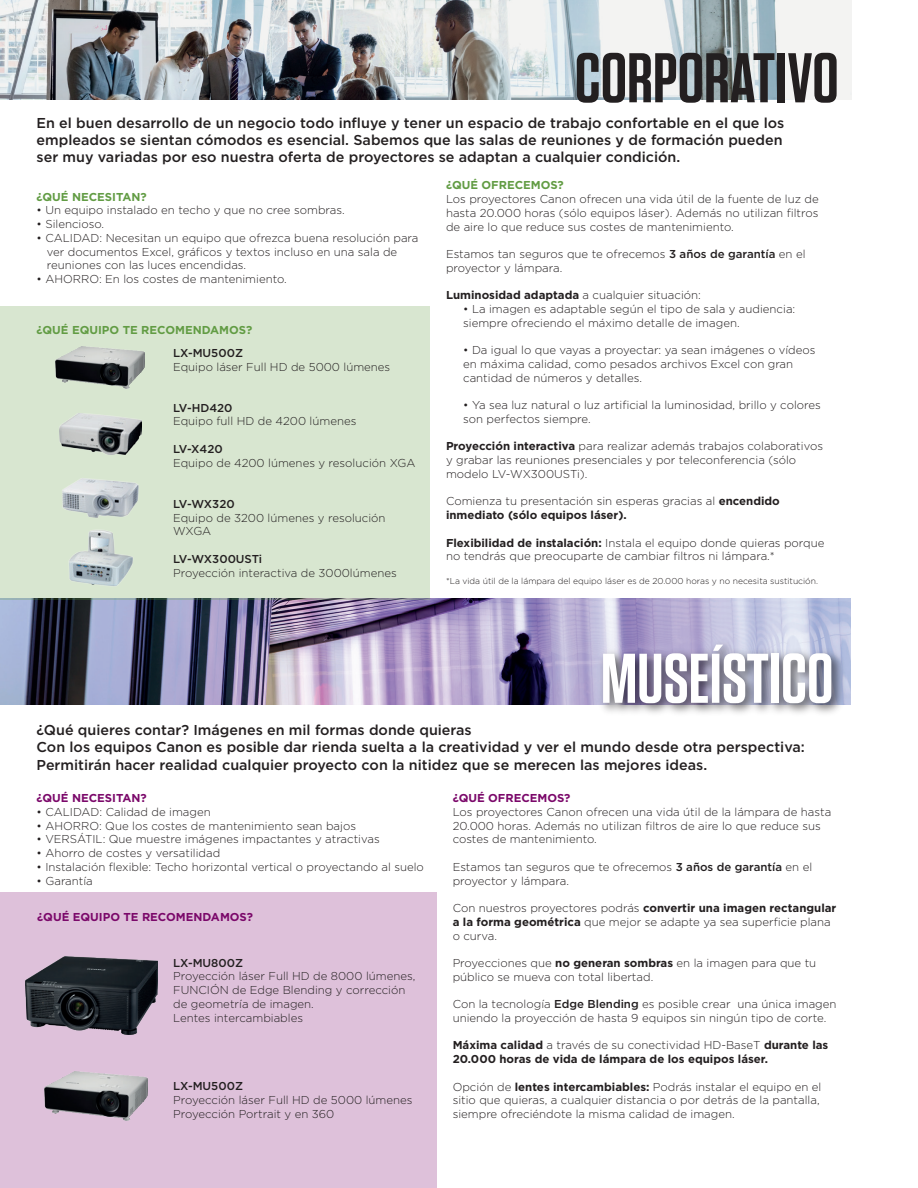
<style>
.page{position:relative;width:918px;height:1188px;background:#fff}
.page>*{position:absolute;margin:0;border:0;box-sizing:border-box;transform-origin:0 0}
.t1{font:600 70.05px "Tungsten";color:#231f20}
.t2{font:600 70.05px "Tungsten";color:#fff}
.t3{font:500 14.25px/17.1px "Gotham";color:#231f20}
.t4{font:300 11.4px/13.8px "Gotham";color:#231f20}
.t5{font:700 11.4px/13.8px "Gotham";color:#231f20}
.t6{font:500 11.4px "Gotham";color:#231f20}
.t7{font:700 11.4px "Gotham";color:#629c44}
.t8{font:700 11.4px "Gotham";color:#7b086a}
.t9{font:300 8.55px "Gotham";color:#231f20}
.s1{font-weight:500}
.s2{font-weight:700}
.s3{font-weight:300}
</style>
<div class="page">
<img style="left:0;top:599px;width:851px;height:105px">
<img style="left:0;top:0;width:852px;height:99px">
<img style="left:592px;top:635px;width:259px;height:78px">
<div style="left:0;top:306px;width:430px;height:294px;background:#d8e6d0"></div>
<div style="left:0;top:892px;width:436px;height:296px;background:#dec1da"></div>
<img style="left:56px;top:346px;width:89px;height:42px">
<img style="left:44px;top:1071px;width:104px;height:50px">
<img style="left:26px;top:957px;width:132px;height:77px">
<img style="left:59px;top:414px;width:82px;height:40px">
<img style="left:62px;top:478px;width:77px;height:108px">
<h1 class="t1" style="left:575px;top:41px;width:266px">CORPORATIVO</h1>
<p class="t3" style="left:37px;top:114px;width:749px">En el buen desarrollo de un negocio todo influye y tener un espacio de trabajo confortable en el que los empleados se sientan cómodos es esencial. Sabemos que las salas de reuniones y de formación pueden ser muy variadas por eso nuestra oferta de proyectores se adaptan a cualquier condición.</p>
<p class="t7" style="left:37px;top:189px;width:112px">¿QUÉ NECESITAN?</p>
<p class="t4" style="left:37px;top:203px;width:310px">• Un equipo instalado en techo y que no cree sombras.</p>
<p class="t4" style="left:37px;top:217px;width:69px">• Silencioso.</p>
<p class="t4" style="left:47px;top:231px;width:373px;text-indent:-10px">• CALIDAD: Necesitan un equipo que ofrezca buena resolución para ver documentos Excel, gráficos y textos incluso en una sala de reuniones con las luces encendidas.</p>
<p class="t4" style="left:37px;top:272px;width:252px">• AHORRO: En los costes de mantenimiento.</p>
<p class="t7" style="left:37px;top:322px;width:217px">¿QUÉ EQUIPO TE RECOMENDAMOS?</p>
<p class="t6" style="left:173px;top:345px;width:71px">LX-MU500Z</p>
<p class="t4" style="left:173px;top:359px;width:219px">Equipo láser Full HD de 5000 lúmenes</p>
<p class="t6" style="left:173px;top:400px;width:61px">LV-HD420</p>
<p class="t4" style="left:173px;top:414px;width:185px">Equipo full HD de 4200 lúmenes</p>
<p class="t6" style="left:173px;top:441px;width:51px">LV-X420</p>
<p class="t4" style="left:173px;top:455px;width:244px">Equipo de 4200 lúmenes y resolución XGA</p>
<p class="t6" style="left:173px;top:496px;width:63px">LV-WX320</p>
<p class="t4" style="left:173px;top:510px;width:214px">Equipo de 3200 lúmenes y resolución<br>WXGA</p>
<p class="t6" style="left:173px;top:551px;width:91px">LV-WX300USTi</p>
<p class="t4" style="left:173px;top:565px;width:225px">Proyección interactiva de 3000lúmenes</p>
<p class="t7" style="left:446px;top:178px;width:119px">¿QUÉ OFRECEMOS?</p>
<p class="t4" style="left:446px;top:192px;width:374px;text-align:justify">Los proyectores Canon ofrecen una vida útil de la fuente de luz de hasta 20.000 horas (sólo equipos láser). Además no utilizan filtros de aire lo que reduce sus costes de mantenimiento.</p>
<p class="t4" style="left:446px;top:247px;width:361px">Estamos tan seguros que te ofrecemos <span class="s1">3 años de garantía</span> en el proyector y lámpara.</p>
<p class="t4" style="left:446px;top:288px;width:256px"><span class="s2">Luminosidad adaptada</span> a cualquier situación:</p>
<p class="t4" style="left:463px;top:302px;width:334px">• La imagen es adaptable según el tipo de sala y audiencia: siempre ofreciendo el máximo detalle de imagen.</p>
<p class="t4" style="left:463px;top:343px;width:354px">• Da igual lo que vayas a proyectar: ya sean imágenes o vídeos en máxima calidad, como pesados archivos Excel con gran cantidad de números y detalles.</p>
<p class="t4" style="left:463px;top:398px;width:359px">• Ya sea luz natural o luz artificial la luminosidad, brillo y colores son perfectos siempre.</p>
<p class="t4" style="left:446px;top:439px;width:379px"><span class="s2">Proyección interactiva</span> para realizar además trabajos colaborativos y grabar las reuniones presenciales y por teleconferencia (sólo modelo LV-WX300USTi).</p>
<p class="t4" style="left:446px;top:494px;width:335px">Comienza tu presentación sin esperas gracias al <span class="s2">encendido inmediato (sólo equipos láser).</span></p>
<p class="t4" style="left:446px;top:535px;width:380px"><span class="s2">Flexibilidad de instalación:</span> Instala el equipo donde quieras porque no tendrás que preocuparte de cambiar filtros ni lámpara.*</p>
<p class="t9" style="left:446px;top:576px;width:374px">*La vida útil de la lámpara del equipo láser es de 20.000 horas y no necesita sustitución.</p>
<h1 class="t2" style="left:601px;top:642px;width:234px">MUSEÍSTICO</h1>
<p class="t3" style="left:37px;top:721px;width:770px">¿Qué quieres contar? Imágenes en mil formas donde quieras<br>Con los equipos Canon es posible dar rienda suelta a la creatividad y ver el mundo desde otra perspectiva:<br>Permitirán hacer realidad cualquier proyecto con la nitidez que se merecen las mejores ideas.</p>
<p class="t8" style="left:37px;top:791px;width:112px">¿QUÉ NECESITAN?</p>
<p class="t4" style="left:37px;top:805px;width:176px">• CALIDAD: Calidad de imagen</p>
<p class="t4" style="left:37px;top:818px;width:321px">• AHORRO: Que los costes de mantenimiento sean bajos</p>
<p class="t4" style="left:37px;top:832px;width:345px">• VERSÁTIL: Que muestre imágenes impactantes y atractivas</p>
<p class="t4" style="left:37px;top:846px;width:185px">• Ahorro de costes y versatilidad</p>
<p class="t4" style="left:37px;top:860px;width:389px">• Instalación flexible: Techo horizontal vertical o proyectando al suelo</p>
<p class="t4" style="left:37px;top:873px;width:58px">• Garantía</p>
<p class="t8" style="left:37px;top:909px;width:217px">¿QUÉ EQUIPO TE RECOMENDAMOS?</p>
<p class="t8" style="left:453px;top:791px;width:119px">¿QUÉ OFRECEMOS?</p>
<p class="t4" style="left:453px;top:805px;width:380px">Los proyectores Canon ofrecen una vida útil de la lámpara de hasta<br>20.000 horas. Además no utilizan filtros de aire lo que reduce sus costes de mantenimiento.</p>
<p class="t4" style="left:453px;top:860px;width:361px">Estamos tan seguros que te ofrecemos <span class="s1">3 años de garantía</span> en el proyector y lámpara.</p>
<p class="t4" style="left:453px;top:901px;width:385px">Con nuestros proyectores podrás <span class="s2">convertir una imagen rectangular a la forma geométrica</span> que mejor se adapte ya sea superficie plana o curva.</p>
<p class="t4" style="left:453px;top:956px;width:365px">Proyecciones que <span class="s2">no generan sombras</span> en la imagen para que tu público se mueva con total libertad.</p>
<p class="t4" style="left:453px;top:997px;width:385px">Con la tecnología <span class="s1">Edge Blending</span> es posible crear una única imagen uniendo la proyección de hasta 9 equipos sin ningún tipo de corte.</p>
<p class="t5" style="left:453px;top:1038px;width:377px">Máxima calidad <span class="s3">a través de su conectividad HD-BaseT</span> durante las<br>20.000 horas de vida de lámpara de los equipos láser.</p>
<p class="t4" style="left:453px;top:1079px;width:370px">Opción de <span class="s2">lentes intercambiables:</span> Podrás instalar el equipo en el sitio que quieras, a cualquier distancia o por detrás de la pantalla, siempre ofreciéndote la misma calidad de imagen.</p>
<p class="t6" style="left:173px;top:955px;width:71px">LX-MU800Z</p>
<p class="t4" style="left:173px;top:969px;width:244px">Proyección láser Full HD de 8000 lúmenes,<br>FUNCIÓN de Edge Blending y corrección de geometría de imagen.<br>Lentes intercambiables</p>
<p class="t6" style="left:173px;top:1079px;width:71px">LX-MU500Z</p>
<p class="t4" style="left:173px;top:1093px;width:241px">Proyección láser Full HD de 5000 lúmenes<br>Proyección Portrait y en 360</p>
</div>
